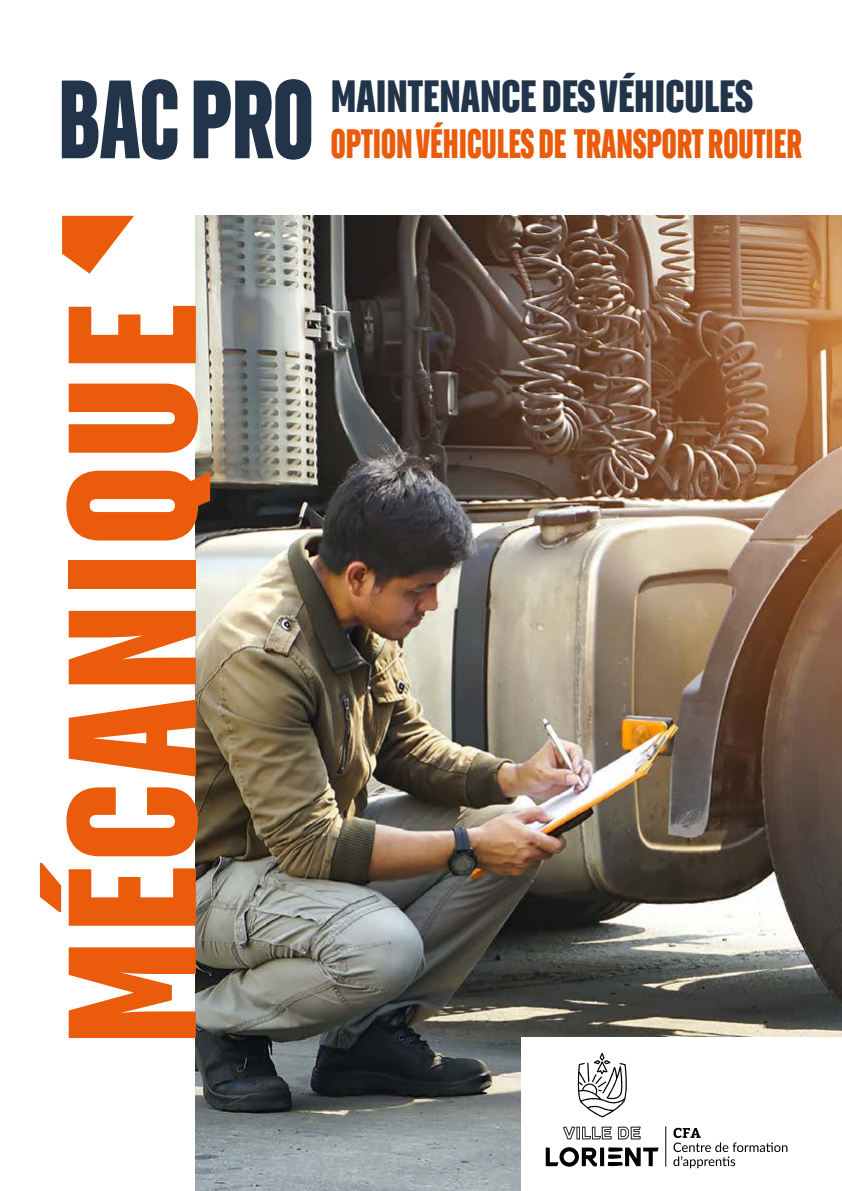
<style>
.page{position:relative;width:842px;height:1191px;background:#fff}
.page>*{position:absolute;margin:0;border:0;box-sizing:border-box;transform-origin:0 0}
.t1{font:800 176.4px "Kalon";letter-spacing:.04em;color:#ea5b0b}
.t2{font:800 107.8px "Kalon";letter-spacing:-.005em;color:#22344a;scale:.86 1}
.t3{font:800 44px "Kalon";color:#22344a}
.t4{font:800 40px "Kalon";color:#ea5b0b;scale:.85 1}
</style>
<div class="page">
<img style="left:196px;top:215px;width:646px;height:976px">
<svg style="left:62px;top:216px;width:72px;height:58px"></svg>
<div style="left:522px;top:1037px;width:320px;height:154px;background:#fff"></div>
<svg style="left:577px;top:1053px;width:50px;height:64px"></svg>
<svg style="left:563px;top:1126px;width:49px;height:13px"></svg>
<svg style="left:618px;top:1126px;width:23px;height:13px"></svg>
<hr style="left:600px;top:1147px;width:4px;height:19px;background:#000">
<svg style="left:546px;top:1147px;width:51px;height:19px"></svg>
<svg style="left:608px;top:1147px;width:51px;height:19px"></svg>
<hr style="left:665px;top:1126px;width:1px;height:40px;background:#000">
<svg style="left:673px;top:1127px;width:114px;height:41px"></svg>
<h2 class="t2" style="left:58px;top:57px;width:299px">BAC PRO</h2>
<p class="t3" style="left:331px;top:71px;width:423px">MAINTENANCE DES VÉHICULES</p>
<p class="t4" style="left:331px;top:121px;width:556px">OPTION VÉHICULES DE TRANSPORT ROUTIER</p>
<h1 class="t1" style="left:31px;top:1045px;width:742px;rotate:-90deg">MÉCANIQUE</h1>
</div>
